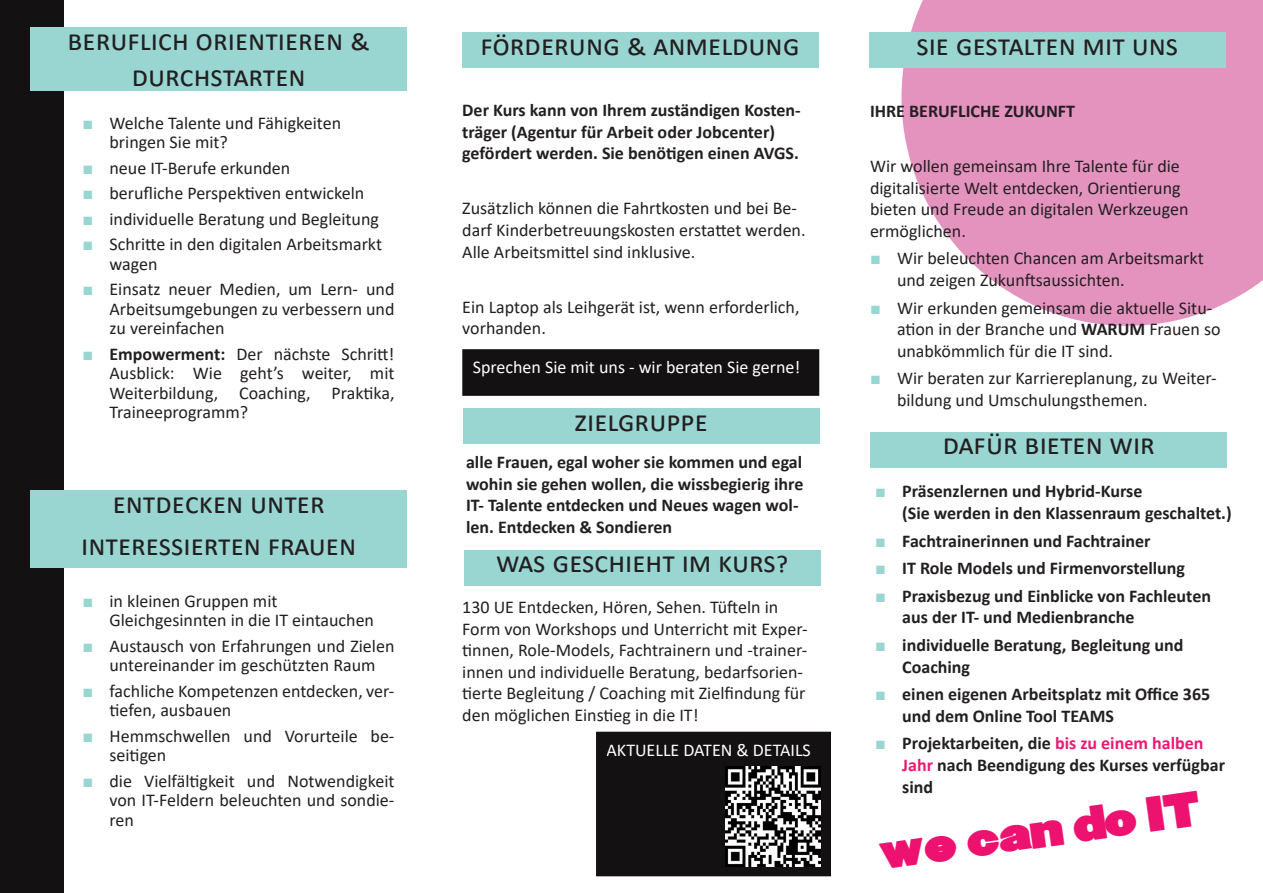
<style>
.page{position:relative;width:1263px;height:893px;background:#fff}
.page>*{position:absolute;margin:0;border:0;box-sizing:border-box;transform-origin:0 0}
.t1{font:43.5px "Fat Sans Round";color:#ed1270}
.t2{font:30px "Calibri";color:#231f20}
.t3{font:18px/21.6px "Calibri";color:#231f20}
.t4{font:700 18px/21.6px "Calibri";color:#231f20}
.t5{font:18px "Calibri";color:#fff}
.s1{font-family:"Arial";color:#99d6d2}
.s2{font-weight:700}
.s3{font-family:"Arial";font-weight:400;color:#99d6d2}
.s4{color:#ed1871}
</style>
<div class="page">
<svg style="left:901px;top:0;width:362px;height:326px;background:#e7a1c7"></svg>
<div style="left:0;top:0;width:64px;height:893px;background:#131112"></div>
<div style="left:467px;top:354px;width:347px;height:37px;background:#131112"></div>
<div style="left:462px;top:349px;width:357px;height:47px;border:10px solid #131112"></div>
<div style="left:601px;top:737px;width:225px;height:134px;background:#131112"></div>
<div style="left:596px;top:732px;width:235px;height:144px;border:10px solid #131112"></div>
<img style="left:725px;top:767px;width:95px;height:100px">
<div style="left:30px;top:27px;width:377px;height:64px;background:#99d6d2"></div>
<div style="left:462px;top:32px;width:356px;height:36px;background:#99d6d2"></div>
<div style="left:463px;top:408px;width:356px;height:36px;background:#99d6d2"></div>
<div style="left:869px;top:32px;width:356px;height:36px;background:#99d6d2"></div>
<div style="left:871px;top:432px;width:356px;height:35px;background:#99d6d2"></div>
<div style="left:30px;top:490px;width:377px;height:78px;background:#99d6d2"></div>
<div style="left:464px;top:550px;width:356px;height:35px;background:#99d6d2"></div>
<p class="t2" style="left:67px;top:19px;width:15px">BERUFL</p>
<p class="t2" style="left:151px;top:19px;width:149px">ICH ORIENTIEREN</p>
<p class="t2" style="left:350px;top:19px;width:22px">&amp;</p>
<p class="t2" style="left:132px;top:55px;width:16px">DURCHSTARTEN</p>
<p class="t3" style="left:110px;top:113px;width:233px;line-height:19.5px;text-indent:-27px"><span class="s1">■</span> Welche Talente und Fähigkeiten bringen Sie mit?</p>
<p class="t3" style="left:82px;top:156px;width:209px"><span class="s1">■</span> neue IT-Berufe erkunden</p>
<p class="t3" style="left:82px;top:182px;width:283px"><span class="s1">■</span> berufliche Perspektiven entwickeln</p>
<p class="t3" style="left:82px;top:207px;width:298px"><span class="s1">■</span> individuelle Beratung und Begleitung</p>
<p class="t3" style="left:110px;top:234px;width:274px;line-height:19.5px;text-indent:-27px"><span class="s1">■</span> Schritte in den digitalen Arbeitsmarkt wagen</p>
<p class="t3" style="left:110px;top:279px;width:286px;line-height:19.5px;text-align:justify;text-indent:-27px"><span class="s1">■</span> Einsatz neuer Medien, um Lern- und Arbeitsumgebungen zu verbessern und zu vereinfachen</p>
<p class="t3" style="left:110px;top:344px;width:286px;line-height:19.5px;text-align:justify;text-indent:-27px"><span class="s1">■</span> <span class="s2">Empowerment:</span> Der nächste Schritt!<br>Ausblick: Wie geht’s weiter, mit Weiterbildung, Coaching, Praktika, Traineeprogramm?</p>
<p class="t2" style="left:113px;top:482px;width:214px">Entdecken unter</p>
<p class="t2" style="left:81px;top:524px;width:276px">i nteressi erten frauen</p>
<p class="t3" style="left:110px;top:591px;width:266px;line-height:19.5px;text-indent:-27px"><span class="s1">■</span> in kleinen Gruppen mit<br>Gleichgesinnten in die IT eintauchen</p>
<p class="t3" style="left:82px;top:636px;width:313px;line-height:19.5px;text-align:center"><span class="s1">■</span> Austausch von Erfahrungen und Zielen untereinander im geschützten Raum</p>
<p class="t3" style="left:110px;top:681px;width:286px;line-height:19.5px;text-indent:-27px"><span class="s1">■</span> fachliche Kompetenzen entdecken, ver&shy;tiefen, ausbauen</p>
<p class="t3" style="left:110px;top:726px;width:286px;line-height:19.5px;text-indent:-27px"><span class="s1">■</span> Hemmschwellen und Vorurteile be&shy;seitigen</p>
<p class="t3" style="left:110px;top:771px;width:286px;line-height:19.5px;text-align:justify;text-indent:-27px"><span class="s1">■</span> die Vielfältigkeit und Notwendigkeit von IT-Feldern beleuchten und sondie&shy;ren</p>
<p class="t2" style="left:480px;top:24px;width:46px">FÖRDERUNG</p>
<p class="t2" style="left:627px;top:24px;width:97px">&amp; ANMELDUNG</p>
<p class="t4" style="left:462px;top:99px;width:340px">Der Kurs kann von Ihrem zuständigen Kosten&shy;träger (Agentur für Arbeit oder Jobcenter) gefördert werden. Sie benötigen einen AVGS.</p>
<p class="t3" style="left:462px;top:197px;width:345px">Zusätzlich können die Fahrtkosten und bei Be&shy;darf Kinderbetreuungskosten erstattet werden.<br>Alle Arbeitsmittel sind inklusive.</p>
<p class="t3" style="left:462px;top:296px;width:339px">Ein Laptop als Leihgerät ist, wenn erforderlich, vorhanden.</p>
<p class="t5" style="left:473px;top:355px;width:329px">Sprechen Sie mit uns - wir beraten Sie gerne!</p>
<p class="t2" style="left:574px;top:400px;width:35px">ZIELGRU</p>
<p class="t2" style="left:666px;top:400px;width:39px">PPE</p>
<p class="t4" style="left:466px;top:451px;width:339px">alle Frauen, egal woher sie kommen und egal wohin sie gehen wollen, die wissbegierig ihre IT- Talente entdecken und Neues wagen wol&shy;len. Entdecken &amp; Sondieren</p>
<p class="t2" style="left:496px;top:541px;width:17px">WAS</p>
<p class="t2" style="left:552px;top:541px;width:15px">GESCH</p>
<p class="t2" style="left:625px;top:541px;width:108px">IEHT IM KURS</p>
<p class="t2" style="left:776px;top:541px;width:14px">?</p>
<p class="t3" style="left:462px;top:596px;width:347px">130 UE Entdecken, Hören, Sehen. Tüfteln in Form von Workshops und Unterricht mit Exper&shy;tinnen, Role-Models, Fachtrainern und -trainer&shy;innen und individuelle Beratung, bedarfsorien&shy;tierte Begleitung / Coaching mit Zielfindung für den möglichen Einstieg in die IT!</p>
<p class="t5" style="left:606px;top:737px;width:206px">AKTUELLE DATEN &amp; DETAILS</p>
<p class="t2" style="left:916px;top:24px;width:54px">SIE GESTALTEN</p>
<p class="t2" style="left:1083px;top:24px;width:65px">MIT UNS</p>
<p class="t4" style="left:870px;top:100px;width:207px">IHRE BERUFLICHE ZUKUNFT</p>
<p class="t3" style="left:870px;top:155px;width:320px">Wir wollen gemeinsam Ihre Talente für die digitalisierte Welt entdecken, Orientierung bieten und Freude an digitalen Werkzeugen ermöglichen.</p>
<p class="t3" style="left:897px;top:247px;width:308px;text-indent:-27px"><span class="s1">■</span> Wir beleuchten Chancen am Arbeitsmarkt und zeigen Zukunftsaussichten.</p>
<p class="t3" style="left:897px;top:296px;width:325px;text-indent:-27px"><span class="s1">■</span> Wir erkunden gemeinsam die aktuelle Situ&shy;ation in der Branche und <span class="s2">WARUM</span> Frauen so unabkömmlich für die IT sind.</p>
<p class="t3" style="left:897px;top:367px;width:321px;text-indent:-27px"><span class="s1">■</span> Wir beraten zur Karriereplanung, zu Weiter&shy;bildung und Umschulungsthemen.</p>
<p class="t2" style="left:943px;top:423px;width:214px">Dafür bi eten wi r</p>
<p class="t4" style="left:902px;top:480px;width:331px;text-indent:-27px"><span class="s3">■</span> Präsenzlernen und Hybrid-Kurse<br>(Sie werden in den Klassenraum geschaltet.)</p>
<p class="t4" style="left:875px;top:530px;width:277px"><span class="s3">■</span> Fachtrainerinnen und Fachtrainer</p>
<p class="t4" style="left:875px;top:557px;width:311px"><span class="s3">■</span> IT Role Models und Firmenvorstellung</p>
<p class="t4" style="left:902px;top:585px;width:310px;text-indent:-27px"><span class="s3">■</span> Praxisbezug und Einblicke von Fachleuten aus der IT- und Medienbranche</p>
<p class="t4" style="left:902px;top:634px;width:283px;text-indent:-27px"><span class="s3">■</span> individuelle Beratung, Begleitung und<br>Coaching</p>
<p class="t4" style="left:902px;top:683px;width:310px;text-indent:-27px"><span class="s3">■</span> einen eigenen Arbeitsplatz mit Office 365 und dem Online Tool TEAMS</p>
<p class="t4" style="left:902px;top:732px;width:324px;text-indent:-27px"><span class="s3">■</span> Projektarbeiten, die <span class="s4">bis zu einem halben<br>Jahr</span> nach Beendigung des Kurses verfügbar sind</p>
<p class="t1" style="left:879px;top:825px;width:322px;rotate:-8deg">we can do IT</p>
</div>
